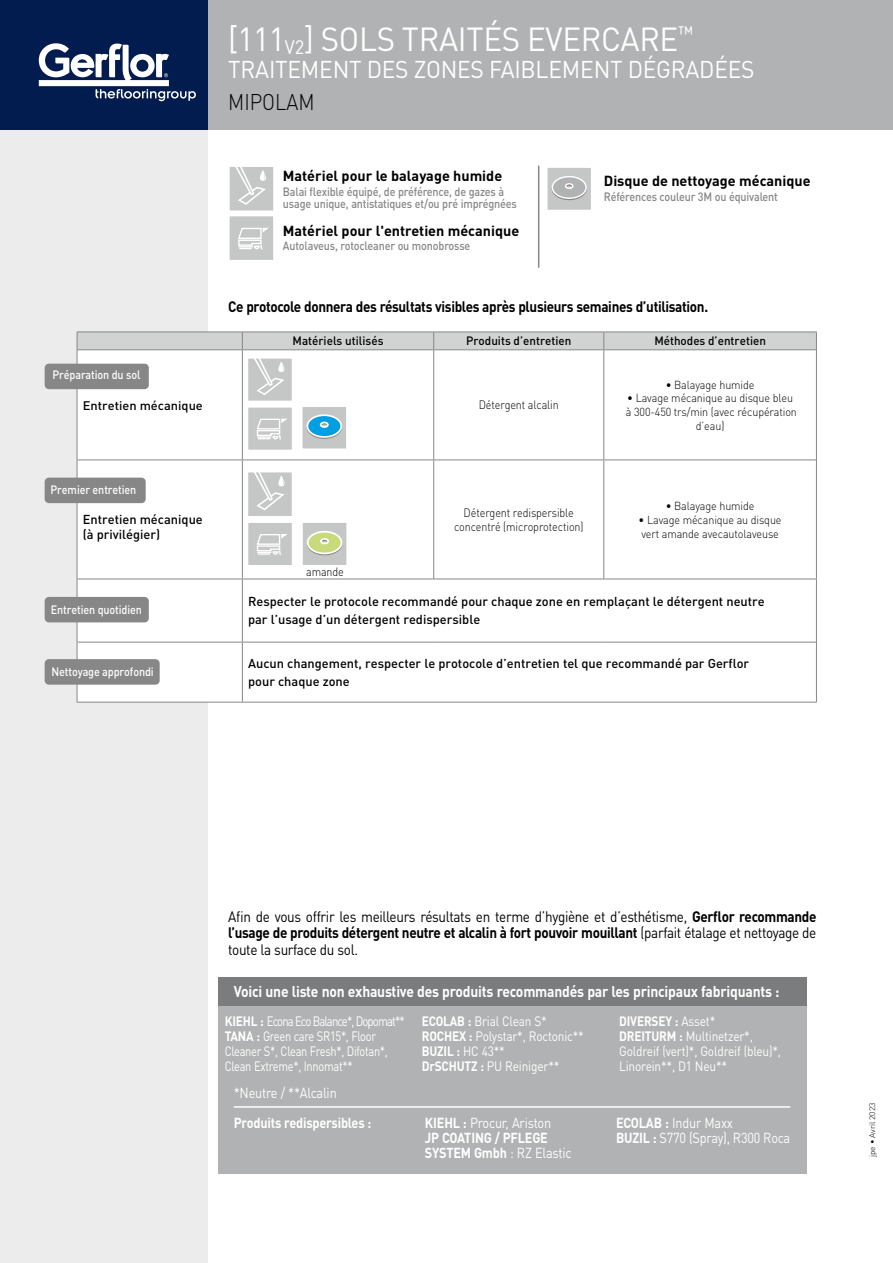
<style>
.page{position:relative;width:893px;height:1263px;background:#fff}
.page>*{position:absolute;margin:0;border:0;box-sizing:border-box;transform-origin:0 0}
.t1{font:33px "DIN Pro";letter-spacing:-.01em;color:#fff;scale:.95 1}
.t2{font:24px "DIN Pro";letter-spacing:-.01em;color:#fff;scale:.95 1}
.t3{font:300 22.5px "DIN Pro";color:#000;scale:.88 1}
.t4{font:700 15.45px "DIN Pro";letter-spacing:-.015em;color:#fff;scale:.9 1}
.t5{font:15px/16.8px "DIN Pro";letter-spacing:-.025em;color:#000;text-align:justify;scale:.9 1}
.t6{font:700 15px "DIN Pro";letter-spacing:-.025em;color:#000;scale:.9 1}
.t7{font:700 14.4px "DIN Pro";color:#000}
.t8{font:700 14.4px/15px "DIN Pro";letter-spacing:-.015em;color:#fff;scale:.88 1}
.t9{font:14.4px/15px "DIN Pro";letter-spacing:-.02em;color:#fff;scale:.88 1}
.t10{font:13.5px/15px "DIN Pro";letter-spacing:-.025em;color:#fff;scale:.88 1}
.t11{font:13.5px/15px "DIN Pro";letter-spacing:-.025em;color:#fff;scale:.84 1}
.t12{font:500 12.9px/18px "DIN Pro";color:#000}
.t13{font:500 12.3px "DIN Pro";color:#000;scale:1.04 1}
.t14{font:500 12px/12px "DIN Pro";letter-spacing:-.015em;color:#868786;scale:.9 1}
.t15{font:300 12px/14.2px "DIN Pro";letter-spacing:-.01em;color:#000;text-align:center;scale:.9 1}
.t16{font:500 12px "DIN Pro";letter-spacing:-.01em;color:#fff;scale:.9 1}
.t17{font:500 12px "DIN Pro";color:#000}
.t18{font:300 11.55px/13.6px "DIN Pro";letter-spacing:-.01em;color:#000;text-align:center;scale:.93 1}
.t19{font:300 8.1px "DIN Pro";letter-spacing:-.01em;color:#000;scale:1.04 1}
.s1{font-weight:700}
.s2{font-weight:400}
</style>
<div class="page">
<div style="left:0;top:122px;width:208px;height:1141px;background:#ececec"></div>
<svg style="left:78px;top:350px;width:738px;height:352px"></svg>
<div style="left:77px;top:332px;width:740px;height:18px;background:#d1d2d2"></div>
<hr style="left:77px;top:349px;width:165px;height:1px;background:#868786">
<hr style="left:242px;top:349px;width:192px;height:1px;background:#868786">
<hr style="left:434px;top:349px;width:170px;height:1px;background:#868786">
<hr style="left:604px;top:349px;width:212px;height:1px;background:#868786">
<hr style="left:242px;top:642px;width:192px;height:1px;background:#868786">
<hr style="left:434px;top:642px;width:170px;height:1px;background:#868786">
<hr style="left:604px;top:642px;width:212px;height:1px;background:#868786">
<hr style="left:77px;top:350px;width:1px;height:110px;background:#868786">
<hr style="left:242px;top:350px;width:1px;height:110px;background:#868786">
<hr style="left:433px;top:350px;width:1px;height:110px;background:#868786">
<hr style="left:603px;top:350px;width:1px;height:110px;background:#868786">
<hr style="left:816px;top:350px;width:1px;height:110px;background:#868786">
<hr style="left:242px;top:642px;width:1px;height:60px;background:#868786">
<hr style="left:77px;top:460px;width:1px;height:119px;background:#868786">
<hr style="left:242px;top:460px;width:1px;height:119px;background:#868786">
<hr style="left:433px;top:460px;width:1px;height:119px;background:#868786">
<hr style="left:603px;top:460px;width:1px;height:119px;background:#868786">
<hr style="left:816px;top:460px;width:1px;height:119px;background:#868786">
<hr style="left:77px;top:460px;width:165px;height:1px;background:#868786">
<hr style="left:77px;top:579px;width:165px;height:1px;background:#868786">
<hr style="left:77px;top:579px;width:1px;height:63px;background:#868786">
<hr style="left:242px;top:579px;width:1px;height:63px;background:#868786">
<hr style="left:816px;top:579px;width:1px;height:63px;background:#868786">
<hr style="left:242px;top:579px;width:192px;height:1px;background:#868786">
<hr style="left:434px;top:579px;width:170px;height:1px;background:#868786">
<hr style="left:604px;top:579px;width:213px;height:1px;background:#868786">
<hr style="left:816px;top:642px;width:1px;height:60px;background:#868786">
<hr style="left:242px;top:460px;width:192px;height:1px;background:#868786">
<hr style="left:434px;top:460px;width:170px;height:1px;background:#868786">
<hr style="left:604px;top:460px;width:212px;height:1px;background:#868786">
<hr style="left:242px;top:702px;width:192px;height:1px;background:#868786">
<hr style="left:434px;top:702px;width:170px;height:1px;background:#868786">
<hr style="left:604px;top:702px;width:213px;height:1px;background:#868786">
<hr style="left:77px;top:642px;width:1px;height:60px;background:#868786">
<hr style="left:77px;top:642px;width:165px;height:1px;background:#868786">
<hr style="left:77px;top:702px;width:165px;height:1px;background:#868786">
<svg style="left:248px;top:358px;width:44px;height:43px"></svg>
<svg style="left:248px;top:408px;width:44px;height:42px"></svg>
<svg style="left:303px;top:408px;width:43px;height:42px"></svg>
<svg style="left:248px;top:472px;width:44px;height:44px"></svg>
<svg style="left:248px;top:523px;width:44px;height:42px"></svg>
<svg style="left:303px;top:523px;width:43px;height:42px"></svg>
<div style="left:45px;top:364px;width:104px;height:25px;background:#868786;border-radius:4px"></div>
<div style="left:45px;top:478px;width:101px;height:25px;background:#868786;border-radius:4px"></div>
<div style="left:45px;top:659px;width:115px;height:26px;background:#868786;border-radius:4px"></div>
<div style="left:45px;top:597px;width:104px;height:25px;background:#868786;border-radius:4px"></div>
<svg style="left:229px;top:167px;width:45px;height:93px"></svg>
<hr style="left:538px;top:166px;width:1px;height:102px;background:#868786">
<div style="left:205px;top:0;width:688px;height:129px;background:#b1b2b3"></div>
<div style="left:0;top:0;width:208px;height:129px;background:#021c4f"></div>
<svg style="left:39px;top:43px;width:157px;height:58px"></svg>
<div style="left:218px;top:977px;width:588px;height:197px;background:#b1b2b3"></div>
<div style="left:218px;top:977px;width:588px;height:29px;background:#7a7c7d"></div>
<svg style="left:547px;top:168px;width:44px;height:42px"></svg>
<hr style="left:234px;top:1106px;width:556px;height:2px;background:#fff">
<h1 class="t1" style="left:228px;top:16px;width:491px">[111<sub>V2</sub>] SOLS TRAITÉS EVERCARE<sup>™</sup></h1>
<h2 class="t2" style="left:228px;top:53px;width:556px">TRAITEMENT DES ZONES FAIBLEMENT DÉGRADÉES</h2>
<h3 class="t3" style="left:228px;top:86px;width:100px">MIPOLAM</h3>
<p class="t7" style="left:283px;top:166px;width:221px">Matériel pour le balayage humide</p>
<p class="t14" style="left:283px;top:185px;width:261px">Balai flexible équipé, de préférence, de gazes à usage unique, antistatiques et/ou pré imprégnées</p>
<p class="t7" style="left:283px;top:221px;width:238px">Matériel pour l'entretien mécanique</p>
<p class="t14" style="left:283px;top:239px;width:210px">Autolaveus, rotocleaner ou monobrosse</p>
<p class="t7" style="left:604px;top:171px;width:208px">Disque de nettoyage mécanique</p>
<p class="t14" style="left:604px;top:190px;width:195px">Références couleur 3M ou équivalent</p>
<p class="t6" style="left:228px;top:296px;width:535px">Ce protocole donnera des résultats visibles après plusieurs semaines d’utilisation.</p>
<p class="t17" style="left:293px;top:333px;width:92px">Matériels utilisés</p>
<p class="t17" style="left:466px;top:333px;width:107px">Produits d’entretien</p>
<p class="t17" style="left:654px;top:333px;width:113px">Méthodes d’entretien</p>
<p class="t16" style="left:52px;top:367px;width:99px">Préparation du sol</p>
<p class="t13" style="left:83px;top:397px;width:117px">Entretien mécanique</p>
<p class="t15" style="left:479px;top:397px;width:91px">Détergent alcalin</p>
<p class="t16" style="left:51px;top:482px;width:97px">Premier entretien</p>
<p class="t12" style="left:83px;top:512px;width:122px;line-height:14.2px">Entretien mécanique (à privilégier)</p>
<p class="t15" style="left:454px;top:505px;width:145px">Détergent redispersible concentré (microprotection)</p>
<p class="t15" style="left:306px;top:564px;width:43px">amande</p>
<p class="t18" style="left:666px;top:377px;width:97px">• Balayage humide</p>
<p class="t18" style="left:626px;top:391px;width:185px">• Lavage mécanique au disque bleu à 300-450 trs/min (avec récupération d’eau)</p>
<p class="t18" style="left:666px;top:499px;width:97px">• Balayage humide</p>
<p class="t18" style="left:639px;top:512px;width:155px;text-align:left">• Lavage mécanique au disque vert amande avecautolaveuse</p>
<p class="t16" style="left:51px;top:601px;width:103px">Entretien quotidien</p>
<p class="t16" style="left:51px;top:663px;width:115px">Nettoyage approfondi</p>
<p class="t12" style="left:248px;top:592px;width:518px">Respecter le protocole recommandé pour chaque zone en remplaçant le détergent neutre par l’usage d’un détergent redispersible</p>
<p class="t12" style="left:248px;top:654px;width:503px">Aucun changement, respecter le protocole d’entretien tel que recommandé par Gerflor pour chaque zone</p>
<p class="t5" style="left:228px;top:907px;width:655px">Afin de vous offrir les meilleurs résultats en terme d’hygiène et d’esthétisme, <span class="s1">Gerflor recommande l’usage de produits détergent neutre et alcalin à fort pouvoir mouillant</span> (parfait étalage et nettoyage de toute la surface du sol.</p>
<p class="t4" style="left:234px;top:981px;width:608px">Voici une liste non exhaustive des produits recommandés par les principaux fabriquants :</p>
<p class="t11" style="left:225px;top:1013px;width:216px"><span class="s1">KIEHL :</span> Econa Eco Balance*, Dopomat**<br><span class="s1">TANA :</span> Green care SR15*, Floor<br>Cleaner S*, Clean Fresh*, Difotan*,<br>Clean Extreme*, Innomat**</p>
<p class="t10" style="left:422px;top:1013px;width:186px"><span class="s1">ECOLAB :</span> Brial Clean S*<br><span class="s1">ROCHEX :</span> Polystar*, Roctonic**<br><span class="s1">BUZIL :</span> HC 43**<br><span class="s1">DrSCHUTZ :</span> PU Reiniger**</p>
<p class="t10" style="left:619px;top:1013px;width:185px"><span class="s1">DIVERSEY :</span> Asset*<br><span class="s1">DREITURM :</span> Multinetzer*,<br>Goldreif (vert)*, Goldreif (bleu)*,<br>Linorein**, D1 Neu**</p>
<p class="t9" style="left:234px;top:1084px;width:119px">*Neutre / **Alcalin</p>
<p class="t8" style="left:234px;top:1114px;width:158px">Produits redispersibles :</p>
<p class="t8" style="left:425px;top:1114px;width:168px">KIEHL : <span class="s2">Procur, Ariston<br></span>JP COATING / PFLEGE<br>SYSTEM Gmbh <span class="s2">: RZ Elastic</span></p>
<p class="t9" style="left:616px;top:1114px;width:199px"><span class="s1">ECOLAB :</span> Indur Maxx<br><span class="s1">BUZIL :</span> S770 (Spray), R300 Roca</p>
<p class="t19" style="left:867px;top:1157px;width:54px;rotate:-90deg">jpe • Avril 2023</p>
</div>
